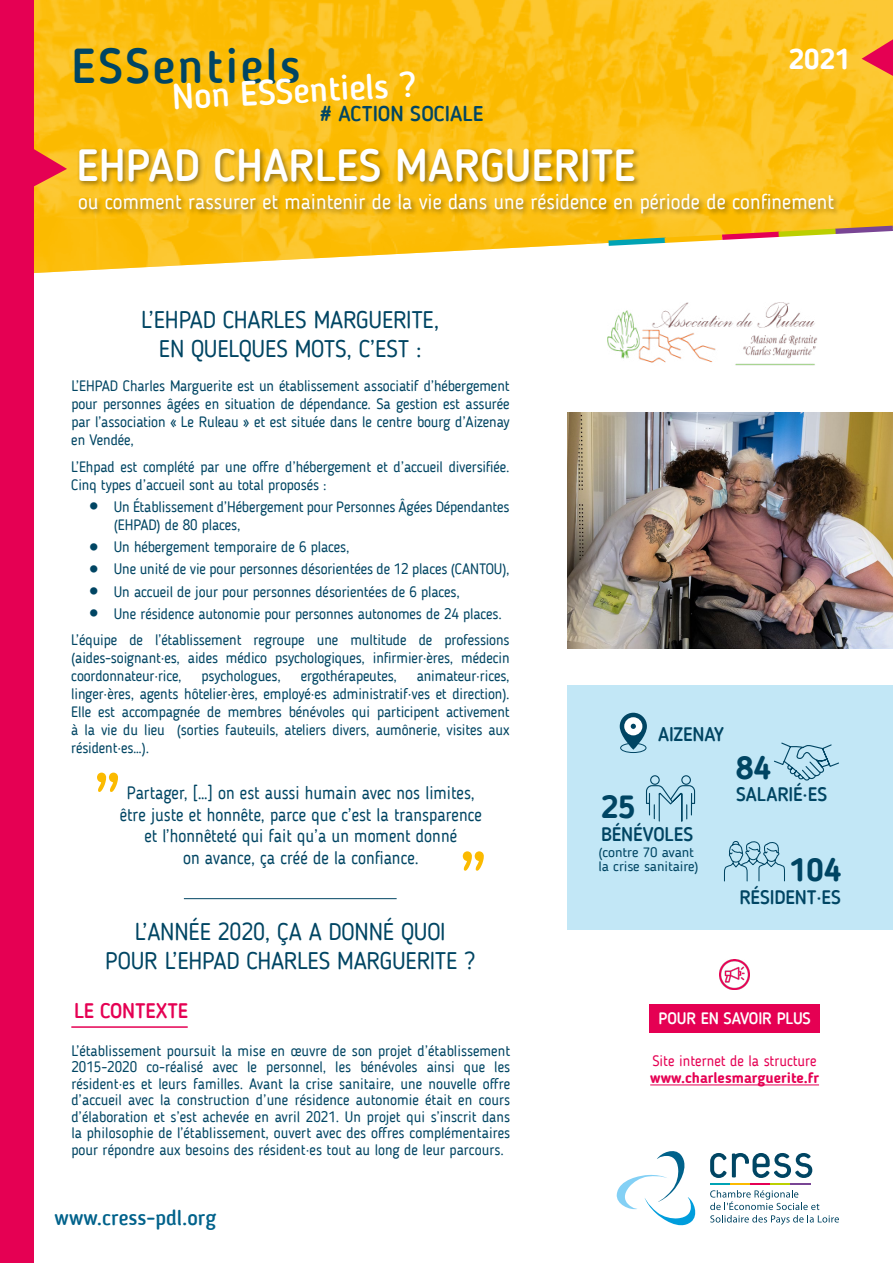
<style>
.page{position:relative;width:893px;height:1263px;background:#fff}
.page>*{position:absolute;margin:0;border:0;box-sizing:border-box;transform-origin:0 0}
.t1{font:500 48.9px "Blogger Sans";letter-spacing:.05em;color:#004563}
.t2{font:500 45px "Blogger Sans";color:#fff}
.t3{font:500 35.1px "Blogger Sans";color:#fff}
.t4{font:700 31.95px "Blogger Sans";color:#004563}
.t5{font:700 28.5px "Blogger Sans";color:#fff}
.t6{font:24px/28.8px "Blogger Sans";letter-spacing:-.01em;color:#004563;text-align:center}
.t7{font:500 21.3px "Blogger Sans";color:#00628b}
.t8{font:500 21.3px "Blogger Sans";color:#004563}
.t9{font:21px "Blogger Sans";color:#fff}
.t10{font:500 21px "Blogger Sans";letter-spacing:-.01em;color:#e50053}
.t11{font:500 19.5px "Blogger Sans";letter-spacing:-.01em;color:#004563}
.t12{font:18px/21.6px "Blogger Sans";color:#004563;text-align:center;scale:.96 1}
.t13{font:500 16.5px "Blogger Sans";letter-spacing:-.01em;color:#fff}
.t14{font:15px/18px "Blogger Sans";letter-spacing:-.01em;color:#004563;text-align:justify}
.t15{font:15px "Blogger Sans";color:#e50053}
.t16{font:700 15px "Blogger Sans";color:#e50053}
.t17{font:13.5px/13.5px "Blogger Sans";letter-spacing:-.01em;color:#004563;scale:1.11 1}
.s1{font-size:46.5px}
</style>
<div class="page">
<img style="left:34px;top:0;width:859px;height:273px">
<div style="left:0;top:0;width:34px;height:1263px;background:#e50053"></div>
<svg style="left:34px;top:149px;width:33px;height:38px"></svg>
<hr style="left:184px;top:898px;width:213px;height:1px;background:#004563">
<svg style="left:710px;top:1153px;width:102px;height:25px"></svg>
<svg style="left:616px;top:1151px;width:80px;height:75px"></svg>
<svg style="left:710px;top:1190px;width:129px;height:35px"></svg>
<hr style="left:710px;top:1183px;width:20px;height:2px;background:#00a3b4">
<hr style="left:730px;top:1183px;width:20px;height:2px;background:#fbba00">
<hr style="left:750px;top:1183px;width:21px;height:2px;background:#e50053">
<hr style="left:770px;top:1183px;width:21px;height:2px;background:#bccf00">
<hr style="left:791px;top:1183px;width:20px;height:2px;background:#794594">
<hr style="left:71px;top:1026px;width:117px;height:2px;background:#e50053">
<hr style="left:650px;top:1085px;width:169px;height:1px;background:#e50053">
<div style="left:649px;top:1004px;width:171px;height:28px;background:#e50053"></div>
<img style="left:720px;top:960px;width:30px;height:29px">
<svg style="left:862px;top:39px;width:31px;height:37px"></svg>
<svg style="left:608px;top:226px;width:285px;height:20px"></svg>
<div style="left:77px;top:147px;width:565px;height:41px;background:#000;opacity:.4"></div>
<div style="left:77px;top:192px;width:764px;height:28px;background:#000;opacity:.4"></div>
<svg style="left:97px;top:773px;width:21px;height:19px"></svg>
<svg style="left:463px;top:851px;width:21px;height:20px"></svg>
<img style="left:567px;top:413px;width:326px;height:235px">
<div style="left:567px;top:686px;width:326px;height:244px;background:#c2e7f6"></div>
<svg style="left:620px;top:744px;width:27px;height:9px"></svg>
<svg style="left:620px;top:713px;width:27px;height:36px"></svg>
<div style="left:624px;top:717px;width:18px;height:18px;background:#fff;border-radius:50%"></div>
<svg style="left:631px;top:724px;width:5px;height:5px"></svg>
<svg style="left:774px;top:742px;width:65px;height:39px"></svg>
<svg style="left:724px;top:841px;width:61px;height:41px"></svg>
<div style="left:650px;top:775px;width:10px;height:10px;border:1px solid #004563;border-radius:50%"></div>
<div style="left:681px;top:775px;width:10px;height:10px;border:1px solid #004563;border-radius:50%"></div>
<svg style="left:646px;top:784px;width:50px;height:38px"></svg>
<img style="left:608px;top:303px;width:209px;height:62px">
<h1 class="t1" style="left:71px;top:42px;width:231px">ESSentiels</h1>
<h3 class="t3" style="left:171px;top:80px;width:246px;rotate:-3deg">Non ESSentiels ?</h3>
<h3 class="t8" style="left:320px;top:104px;width:165px"># ACTION SOCIALE</h3>
<h2 class="t2" style="left:77px;top:144px;width:561px">EHPAD CHARLES MARGUERITE</h2>
<h3 class="t5" style="left:789px;top:45px;width:63px">2021</h3>
<h3 class="t9" style="left:78px;top:192px;width:758px">ou comment rassurer et maintenir de la vie dans une résidence en période de confinement</h3>
<h3 class="t6" style="left:141px;top:306px;width:299px">L’EHPAD CHARLES MARGUERITE,<br>EN QUELQUES MOTS, C’EST :</h3>
<p class="t14" style="left:71px;top:378px;width:440px">L’EHPAD Charles Marguerite est un établissement associatif d’hébergement pour personnes âgées en situation de dépendance. Sa gestion est assurée par l’association « Le Ruleau » et est située dans le centre bourg d’Aizenay en Vendée,</p>
<p class="t14" style="left:71px;top:458px;width:440px">L’Ehpad est complété par une offre d’hébergement et d’accueil diversifiée.<br>Cinq types d’accueil sont au total proposés :</p>
<p class="t14" style="left:114px;top:498px;width:397px;text-indent:-27px"><span class="s1">•</span> Un Établissement d’Hébergement pour Personnes Âgées Dépendantes (EHPAD) de 80 places,</p>
<p class="t14" style="left:87px;top:539px;width:264px"><span class="s1">•</span> Un hébergement temporaire de 6 places,</p>
<p class="t14" style="left:87px;top:561px;width:424px"><span class="s1">•</span> Une unité de vie pour personnes désorientées de 12 places (CANTOU),</p>
<p class="t14" style="left:87px;top:583px;width:375px"><span class="s1">•</span> Un accueil de jour pour personnes désorientées de 6 places,</p>
<p class="t14" style="left:71px;top:601px;width:440px;line-height:26.5px;text-align:center"><span class="s1">•</span> Une résidence autonomie pour personnes autonomes de 24 places.<br>L’équipe de l’établissement regroupe une multitude de professions</p>
<p class="t14" style="left:71px;top:650px;width:440px">(aides-soignant·es, aides médico psychologiques, infirmier·ères, médecin coordonnateur·rice,</p>
<p class="t14" style="left:202px;top:668px;width:81px">psychologues,</p>
<p class="t14" style="left:301px;top:668px;width:98px">ergothérapeutes,</p>
<p class="t14" style="left:71px;top:668px;width:440px;text-indent:345px">animateur·rices, linger·ères, agents hôtelier·ères, employé·es administratif·ves et direction).<br>Elle est accompagnée de membres bénévoles qui participent activement à la vie du lieu (sorties fauteuils, ateliers divers, aumônerie, visites aux résident·es…).</p>
<p class="t12" style="left:120px;top:783px;width:379px">Partager, […] on est aussi humain avec nos limites, être juste et honnête, parce que c’est la transparence et l’honnêteté qui fait qu’a un moment donné<br>on avance, ça créé de la confiance.</p>
<h3 class="t6" style="left:105px;top:918px;width:372px">L’ANNÉE 2020, ÇA A DONNÉ QUOI<br>POUR L’EHPAD CHARLES MARGUERITE ?</h3>
<h3 class="t10" style="left:74px;top:1000px;width:116px">LE CONTEXTE</h3>
<p class="t14" style="left:71px;top:1043px;width:440px;line-height:16.5px">L’établissement poursuit la mise en œuvre de son projet d’établissement 2015-2020 co-réalisé avec le personnel, les bénévoles ainsi que les résident·es et leurs familles. Avant la crise sanitaire, une nouvelle offre d’accueil avec la construction d’une résidence autonomie était en cours d’élaboration et s’est achevée en avril 2021. Un projet qui s’inscrit dans la philosophie de l’établissement, ouvert avec des offres complémentaires pour répondre aux besoins des résident·es tout au long de leur parcours.</p>
<h3 class="t7" style="left:55px;top:1207px;width:163px">www.cress-pdl.org</h3>
<h3 class="t11" style="left:658px;top:724px;width:67px">AIZENAY</h3>
<h3 class="t4" style="left:601px;top:791px;width:36px">25</h3>
<h3 class="t11" style="left:601px;top:824px;width:94px">BÉNÉVOLES</h3>
<p class="t17" style="left:599px;top:846px;width:92px">(contre 70 avant la crise sanitaire)</p>
<h3 class="t4" style="left:736px;top:752px;width:36px">84</h3>
<h3 class="t11" style="left:736px;top:785px;width:93px">SALARIÉ·ES</h3>
<h3 class="t4" style="left:789px;top:854px;width:53px">104</h3>
<h3 class="t11" style="left:739px;top:887px;width:103px">RÉSIDENT·ES</h3>
<p class="t13" style="left:658px;top:1010px;width:154px">POUR EN SAVOIR PLUS</p>
<p class="t15" style="left:653px;top:1054px;width:166px">Site internet de la structure</p>
<p class="t16" style="left:650px;top:1070px;width:170px">www.charlesmarguerite.fr</p>
</div>
